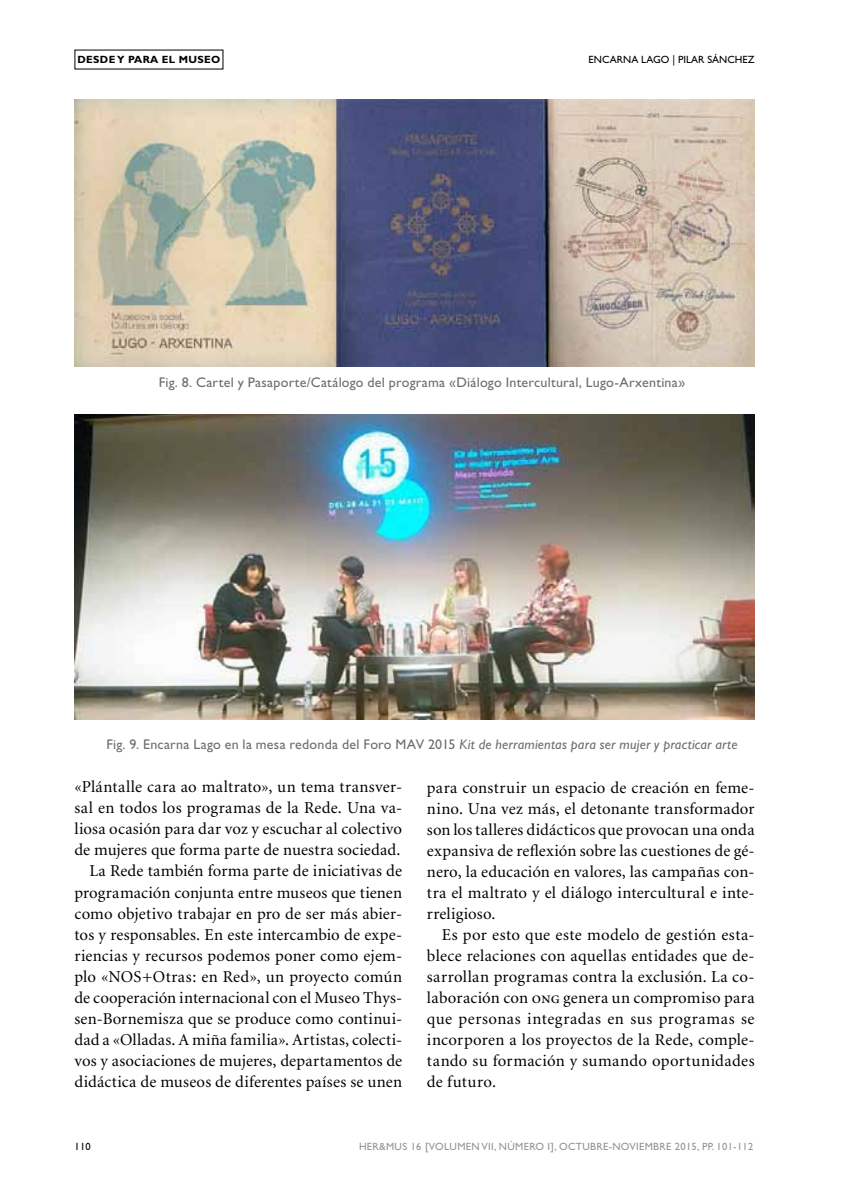
<style>
.page{position:relative;width:844px;height:1191px;background:#fff}
.page>*{position:absolute;margin:0;border:0;box-sizing:border-box;transform-origin:0 0}
.t1{font:16.62px/21px "Minion";letter-spacing:.01em;color:#000;text-align:justify}
.t2{font:14px "Gill Sans Std";letter-spacing:.015em;color:#6d6e71}
.t3{font:10.5px "Gill Sans Std";letter-spacing:.03em;color:#919396}
.t4{font:10.5px "Gill Sans Std";color:#000}
.t5{font:700 10.5px "Gill Sans Std";letter-spacing:.03em;color:#000}
.s1{font-style:italic}
.s2{font-family:"Minion Regular SC"}
</style>
<div class="page">
<img style="left:74px;top:99px;width:680px;height:267px">
<img style="left:74px;top:415px;width:680px;height:304px">
<p class="t5" style="left:78px;top:53px;width:144px">DESDE Y PARA EL MUSEO</p>
<p class="t4" style="left:588px;top:54px;width:167px">Encarna Lago | Pilar Sánchez</p>
<p class="t2" style="left:159px;top:374px;width:528px">Fig. 8. Cartel y Pasaporte/Catálogo del programa «Diálogo Intercultural, Lugo-Arxentina»</p>
<p class="t2" style="left:106px;top:736px;width:632px">Fig. 9. Encarna Lago en la mesa redonda del Foro MAV 2015 <span class="s1">Kit de herramientas para ser mujer y practicar arte</span></p>
<p class="t1" style="left:74px;top:777px;width:329px;text-align:right">«Plántalle cara ao maltrato», un tema transver&shy;sal en todos los programas de la Rede. Una va&shy;liosa ocasión para dar voz y escuchar al colectivo de mujeres que forma parte de nuestra sociedad.<br>La Rede también forma parte de iniciativas de programación conjunta entre museos que tienen como objetivo trabajar en pro de ser más abier&shy;tos y responsables. En este intercambio de expe&shy;riencias y recursos podemos poner como ejem&shy;plo «NOS+Otras: en Red», un proyecto común de cooperación internacional con el Museo Thys&shy;sen-Bornemisza que se produce como continui&shy;dad a «Olladas. A miña familia». Artistas, colecti&shy;vos y asociaciones de mujeres, departamentos de didáctica de museos de diferentes países se unen</p>
<p class="t1" style="left:427px;top:777px;width:329px">para construir un espacio de creación en feme&shy;nino. Una vez más, el detonante transformador son los talleres didácticos que provocan una onda expansiva de reflexión sobre las cuestiones de gé&shy;nero, la educación en valores, las campañas con&shy;tra el maltrato y el diálogo intercultural e inte&shy;rreligioso.</p>
<p class="t1" style="left:427px;top:924px;width:329px;text-indent:15px">Es por esto que este modelo de gestión esta&shy;blece relaciones con aquellas entidades que de&shy;sarrollan programas contra la exclusión. La co&shy;laboración con <span class="s2">ong</span> genera un compromiso para que personas integradas en sus programas se incorporen a los proyectos de la Rede, comple&shy;tando su formación y sumando oportunidades de futuro.</p>
<p class="t4" style="left:74px;top:1140px;width:18px">110</p>
<p class="t3" style="left:359px;top:1140px;width:396px">her&amp;mus 16 [volumen VII, número I], octubre-noviembre 2015, pp. 101-112</p>
</div>
